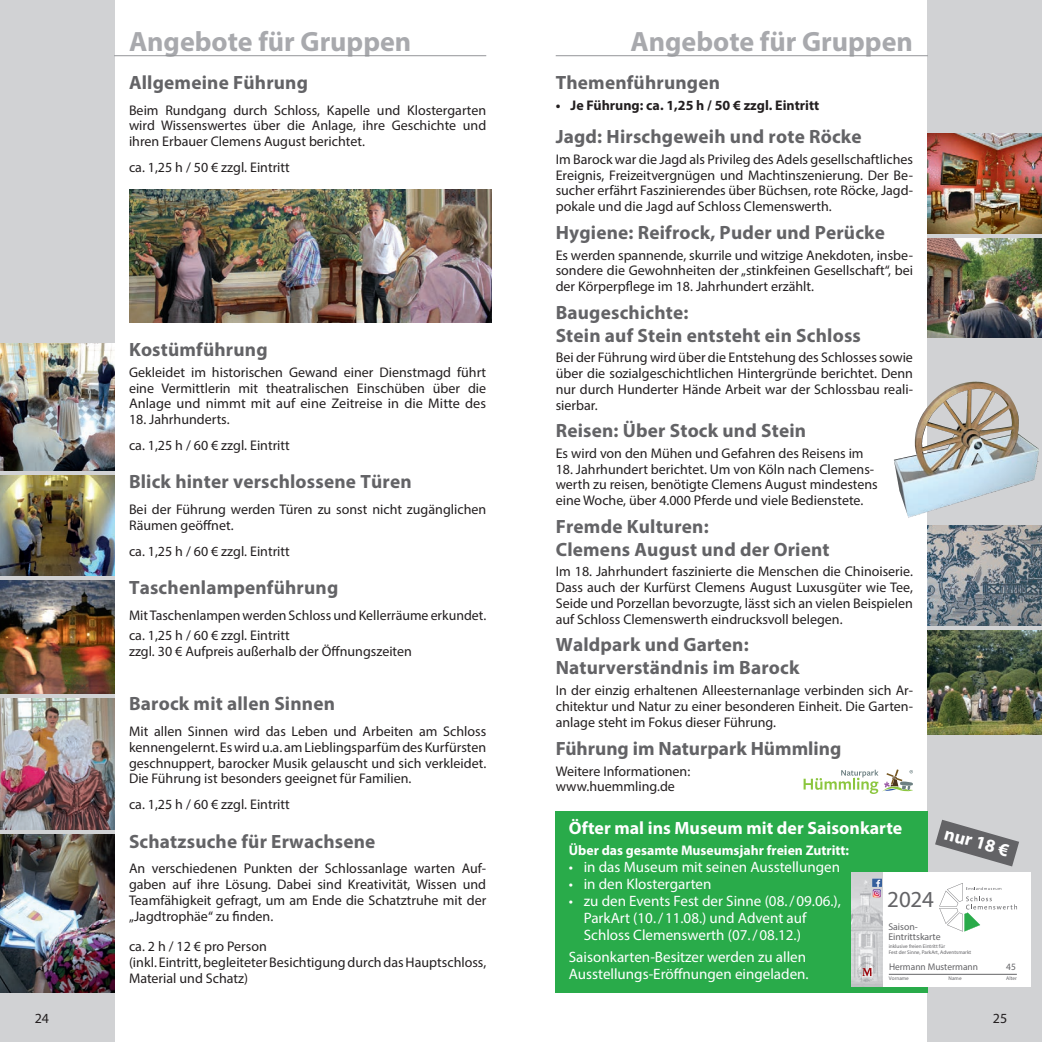
<style>
.page{position:relative;width:1042px;height:1042px;background:#fff}
.page>*{position:absolute;margin:0;border:0;box-sizing:border-box;transform-origin:0 0}
.t1{font:700 28px "Myriad Pro";color:#a8a9ad}
.t2{font:22.93px "Myriad Pro";color:#636366}
.Myriad_GS_8_pt{font:700 19.25px/22.8px "Myriad Pro";letter-spacing:.01em;color:#636366}
.t3{font:700 18.38px "Myriad Pro";color:#fff}
.Myriad_GS_8_pt-2{font:700 17.85px "Myriad Pro";color:#fff}
.Myriad_GS_8_pt-3{font:15.05px/17px "Myriad Pro";color:#fff}
.Myriad_GS_8_pt-4{font:14px/15.8px "Myriad Pro";color:#231f20;text-align:justify}
.Myriad_GS_8_pt-5{font:700 14px "Myriad Pro";color:#fff}
.Myriad_GS_bold_8_pt{font:700 14px "Myriad Pro";color:#231f20}
.t4{font:9.8px/9.8px "Myriad Pro";color:#636366}
.t5{font:9.62px "Myriad Pro";color:#636366}
.t6{font:5.25px/6px "Myriad Pro";color:#636366}
</style>
<div class="page">
<div style="left:0;top:0;width:114px;height:1042px;background:#d1d2d4"></div>
<div style="left:928px;top:0;width:114px;height:1042px;background:#d1d2d4"></div>
<div style="left:556px;top:811px;width:372px;height:181px;background:#29ab4a"></div>
<svg style="left:935px;top:820px;width:84px;height:46px"></svg>
<div style="left:851px;top:872px;width:180px;height:115px;background:#fff"></div>
<hr style="left:889px;top:974px;width:128px;height:1px;background:#636366">
<img style="left:851px;top:872px;width:31px;height:115px">
<svg style="left:939px;top:883px;width:78px;height:48px"></svg>
<svg style="left:872px;top:878px;width:9px;height:19px"></svg>
<img style="left:0;top:344px;width:114px;height:126px">
<img style="left:0;top:475px;width:114px;height:100px">
<img style="left:0;top:698px;width:114px;height:131px">
<img style="left:0;top:834px;width:114px;height:158px">
<img style="left:129px;top:189px;width:362px;height:133px">
<img style="left:0;top:580px;width:114px;height:113px">
<img style="left:928px;top:134px;width:114px;height:99px">
<img style="left:928px;top:238px;width:114px;height:99px">
<img style="left:928px;top:526px;width:114px;height:99px">
<img style="left:894px;top:381px;width:145px;height:141px">
<img style="left:928px;top:630px;width:114px;height:104px">
<svg style="left:803px;top:769px;width:110px;height:25px"></svg>
<hr style="left:114px;top:55px;width:372px;height:1px;background:#939598">
<hr style="left:556px;top:55px;width:372px;height:1px;background:#939598">
<svg style="left:857px;top:962px;width:17px;height:20px"></svg>
<p class="t1" style="left:129px;top:23px;width:284px">Angebote für Gruppen</p>
<p class="t1" style="left:630px;top:23px;width:284px">Angebote für Gruppen</p>
<p class="Myriad_GS_8_pt" style="left:556px;top:70px;width:166px">Themenführungen</p>
<p class="Myriad_GS_bold_8_pt" style="left:556px;top:97px;width:265px">• Je Führung: ca. 1,25 h / 50 € zzgl. Eintritt</p>
<p class="Myriad_GS_8_pt" style="left:556px;top:125px;width:307px">Jagd: Hirschgeweih und rote Röcke</p>
<p class="Myriad_GS_8_pt-4" style="left:556px;top:151px;width:359px">Im Barock war die Jagd als Privileg des Adels gesellschaftliches Ereignis, Freizeitvergnügen und Machtinszenierung. Der Be&shy;sucher erfährt Faszinierendes über Büchsen, rote Röcke, Jagd&shy;pokale und die Jagd auf Schloss Clemenswerth.</p>
<p class="Myriad_GS_8_pt" style="left:556px;top:220px;width:331px">Hygiene: Reifrock, Puder und Perücke</p>
<p class="Myriad_GS_8_pt-4" style="left:556px;top:247px;width:359px">Es werden spannende, skurrile und witzige Anekdoten, insbe&shy;sondere die Gewohnheiten der „stinkfeinen Gesellschaft“, bei der Körperpflege im 18. Jahrhundert erzählt.</p>
<p class="Myriad_GS_8_pt" style="left:556px;top:300px;width:307px">Baugeschichte:<br>Stein auf Stein entsteht ein Schloss</p>
<p class="Myriad_GS_8_pt-4" style="left:556px;top:349px;width:359px">Bei der Führung wird über die Entstehung des Schlosses sowie über die sozialgeschichtlichen Hintergründe berichtet. Denn nur durch Hunderter Hände Arbeit war der Schlossbau reali&shy;sierbar.</p>
<p class="Myriad_GS_8_pt" style="left:556px;top:419px;width:252px">Reisen: Über Stock und Stein</p>
<p class="Myriad_GS_8_pt-4" style="left:556px;top:445px;width:309px">Es wird von den Mühen und Gefahren des Reisens im</p>
<p class="Myriad_GS_8_pt-4" style="left:556px;top:461px;width:320px">18. Jahrhundert berichtet. Um von Köln nach Clemens-</p>
<p class="Myriad_GS_8_pt-4" style="left:556px;top:477px;width:324px">werth zu reisen, benötigte Clemens August mindestens</p>
<p class="Myriad_GS_8_pt-4" style="left:556px;top:492px;width:309px">eine Woche, über 4.000 Pferde und viele Bedienstete.</p>
<p class="Myriad_GS_8_pt" style="left:556px;top:514px;width:275px">Fremde Kulturen:<br>Clemens August und der Orient</p>
<p class="Myriad_GS_8_pt-4" style="left:556px;top:563px;width:359px">Im 18. Jahrhundert faszinierte die Menschen die Chinoiserie.<br>Dass auch der Kurfürst Clemens August Luxusgüter wie Tee, Seide und Porzellan bevorzugte, lässt sich an vielen Beispielen auf Schloss Clemenswerth eindrucksvoll belegen.</p>
<p class="Myriad_GS_8_pt" style="left:556px;top:633px;width:245px">Waldpark und Garten:<br>Naturverständnis im Barock</p>
<p class="Myriad_GS_8_pt-4" style="left:556px;top:682px;width:359px">In der einzig erhaltenen Alleesternanlage verbinden sich Ar&shy;chitektur und Natur zu einer besonderen Einheit. Die Garten&shy;anlage steht im Fokus dieser Führung.</p>
<p class="Myriad_GS_8_pt" style="left:556px;top:736px;width:287px">Führung im Naturpark Hümmling</p>
<p class="Myriad_GS_8_pt-4" style="left:556px;top:763px;width:136px">Weitere Informationen: www.huemmling.de</p>
<p class="Myriad_GS_8_pt" style="left:129px;top:70px;width:180px">Allgemeine Führung</p>
<p class="Myriad_GS_8_pt-4" style="left:129px;top:102px;width:359px">Beim Rundgang durch Schloss, Kapelle und Klostergarten wird Wissenswertes über die Anlage, ihre Geschichte und ihren Erbauer Clemens August berichtet.</p>
<p class="Myriad_GS_8_pt-4" style="left:129px;top:159px;width:162px">ca. 1,25 h / 50 € zzgl. Eintritt</p>
<p class="Myriad_GS_8_pt" style="left:129px;top:338px;width:140px">Kostümführung</p>
<p class="Myriad_GS_8_pt-4" style="left:129px;top:364px;width:359px">Gekleidet im historischen Gewand einer Dienstmagd führt eine Vermittlerin mit theatralischen Einschüben über die Anlage und nimmt mit auf eine Zeitreise in die Mitte des</p>
<p class="Myriad_GS_8_pt-4" style="left:129px;top:411px;width:102px">18. Jahrhunderts.</p>
<p class="Myriad_GS_8_pt-4" style="left:129px;top:437px;width:162px">ca. 1,25 h / 60 € zzgl. Eintritt</p>
<p class="Myriad_GS_8_pt" style="left:129px;top:470px;width:284px">Blick hinter verschlossene Türen</p>
<p class="Myriad_GS_8_pt-4" style="left:129px;top:501px;width:359px">Bei der Führung werden Türen zu sonst nicht zugänglichen<br>Räumen geöffnet.</p>
<p class="Myriad_GS_8_pt-4" style="left:129px;top:543px;width:162px">ca. 1,25 h / 60 € zzgl. Eintritt</p>
<p class="Myriad_GS_8_pt" style="left:129px;top:575px;width:211px">Taschenlampenführung</p>
<p class="Myriad_GS_8_pt-4" style="left:129px;top:607px;width:359px">Mit Taschenlampen werden Schloss und Kellerräume erkundet.</p>
<p class="Myriad_GS_8_pt-4" style="left:129px;top:627px;width:284px">ca. 1,25 h / 60 € zzgl. Eintritt<br>zzgl. 30 € Aufpreis außerhalb der Öffnungszeiten</p>
<p class="Myriad_GS_8_pt" style="left:129px;top:692px;width:207px">Barock mit allen Sinnen</p>
<p class="Myriad_GS_8_pt-4" style="left:129px;top:723px;width:359px">Mit allen Sinnen wird das Leben und Arbeiten am Schloss kennengelernt. Es wird u.a. am Lieblingsparfüm des Kurfürsten geschnuppert, barocker Musik gelauscht und sich verkleidet.<br>Die Führung ist besonders geeignet für Familien.</p>
<p class="Myriad_GS_8_pt-4" style="left:129px;top:796px;width:162px">ca. 1,25 h / 60 € zzgl. Eintritt</p>
<p class="Myriad_GS_8_pt" style="left:129px;top:829px;width:248px">Schatzsuche für Erwachsene</p>
<p class="Myriad_GS_8_pt-4" style="left:129px;top:860px;width:359px">An verschiedenen Punkten der Schlossanlage warten Auf&shy;gaben auf ihre Lösung. Dabei sind Kreativität, Wissen und Teamfähigkeit gefragt, um am Ende die Schatztruhe mit der „Jagdtrophäe“ zu finden.</p>
<p class="Myriad_GS_8_pt-4" style="left:129px;top:938px;width:139px">ca. 2 h / 12 € pro Person</p>
<p class="Myriad_GS_8_pt-4" style="left:129px;top:954px;width:359px">(inkl. Eintritt, begleiteter Besichtigung durch das Hauptschloss,<br>Material und Schatz)</p>
<p class="Myriad_GS_8_pt-2" style="left:569px;top:816px;width:335px">Öfter mal ins Museum mit der Saisonkarte</p>
<p class="Myriad_GS_8_pt-5" style="left:569px;top:841px;width:282px">Über das gesamte Museumsjahr freien Zutritt:</p>
<p class="Myriad_GS_8_pt-3" style="left:569px;top:858px;width:273px">• in das Museum mit seinen Ausstellungen</p>
<p class="Myriad_GS_8_pt-3" style="left:569px;top:875px;width:144px">• in den Klostergarten</p>
<p class="Myriad_GS_8_pt-3" style="left:584px;top:892px;width:259px;text-indent:-15px">• zu den Events Fest der Sinne (08./09.06.),<br>ParkArt (10./11.08.) und Advent auf<br>Schloss Clemenswerth (07./08.12.)</p>
<p class="Myriad_GS_8_pt-3" style="left:569px;top:948px;width:241px">Saisonkarten-Besitzer werden zu allen<br>Ausstellungs-Eröffnungen eingeladen.</p>
<p class="t3" style="left:948px;top:821px;width:68px;rotate:16deg">nur 18 €</p>
<p class="t2" style="left:887px;top:885px;width:48px">2024</p>
<p class="t4" style="left:888px;top:922px;width:54px">Saison-<br>Eintrittskarte</p>
<p class="t6" style="left:889px;top:975px;width:22px">Vorname</p>
<p class="t6" style="left:948px;top:975px;width:15px">Name</p>
<p class="t6" style="left:1006px;top:975px;width:12px">Alter</p>
<p class="t6" style="left:888px;top:943px;width:84px">inklusive freien Eintritt für<br>Fest der Sinne, ParkArt, Adventsmarkt</p>
<p class="t5" style="left:889px;top:961px;width:90px">Hermann Mustermann</p>
<p class="t5" style="left:1006px;top:961px;width:11px">45</p>
<p class="Myriad_GS_8_pt-4" style="left:35px;top:1010px;width:16px">24</p>
<p class="Myriad_GS_8_pt-4" style="left:993px;top:1010px;width:16px">25</p>
</div>
